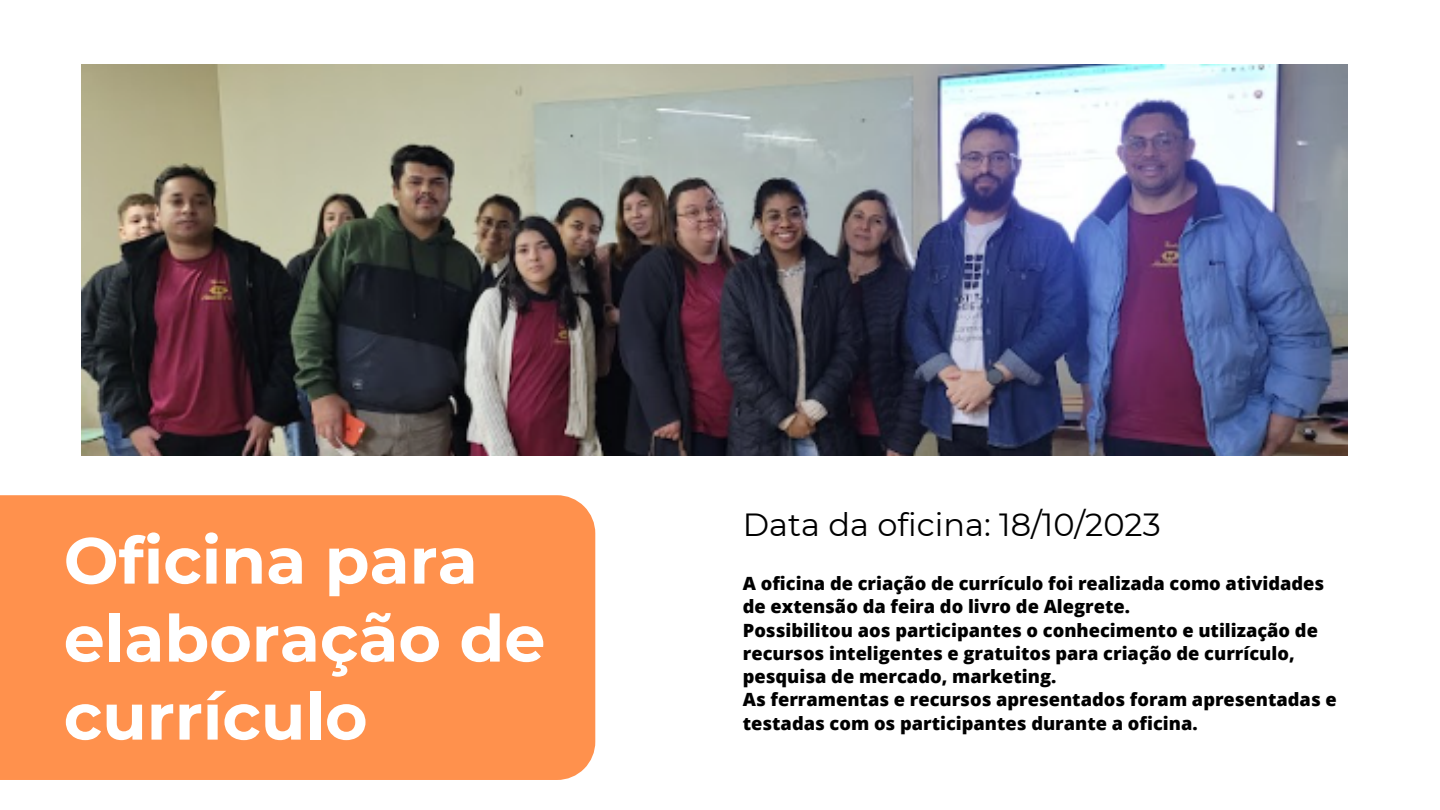
<style>
.page{position:relative;width:1440px;height:810px;background:#fff}
.page>*{position:absolute;margin:0;border:0;box-sizing:border-box;transform-origin:0 0}
.t1{font:700 65px/78px "Montserrat";color:#fff}
.t2{font:32px "Montserrat";color:#000}
.t3{font:800 18.2px/23.2px "Open Sans";color:#000}
</style>
<div class="page">
<img style="left:81px;top:64px;width:1267px;height:392px">
<div style="left:0;top:495px;width:595px;height:285px;background:#ff914d"></div>
<p class="t1" style="left:64px;top:521px;width:483px">Oficina para elaboração de</p>
<p class="t1" style="left:64px;top:677px;width:305px">currículo</p>
<p class="t2" style="left:743px;top:505px;width:420px">Data da oficina: 18/10/2023</p>
<p class="t3" style="left:743px;top:571px;width:583px">A oficina de criação de currículo foi realizada como atividades de extensão da feira do livro de Alegrete.</p>
<p class="t3" style="left:743px;top:618px;width:577px">Possibilitou aos participantes o conhecimento e utilização de recursos inteligentes e gratuitos para criação de currículo, pesquisa de mercado, marketing.</p>
<p class="t3" style="left:743px;top:688px;width:595px">As ferramentas e recursos apresentados foram apresentadas e testadas com os participantes durante a oficina.</p>
</div>
